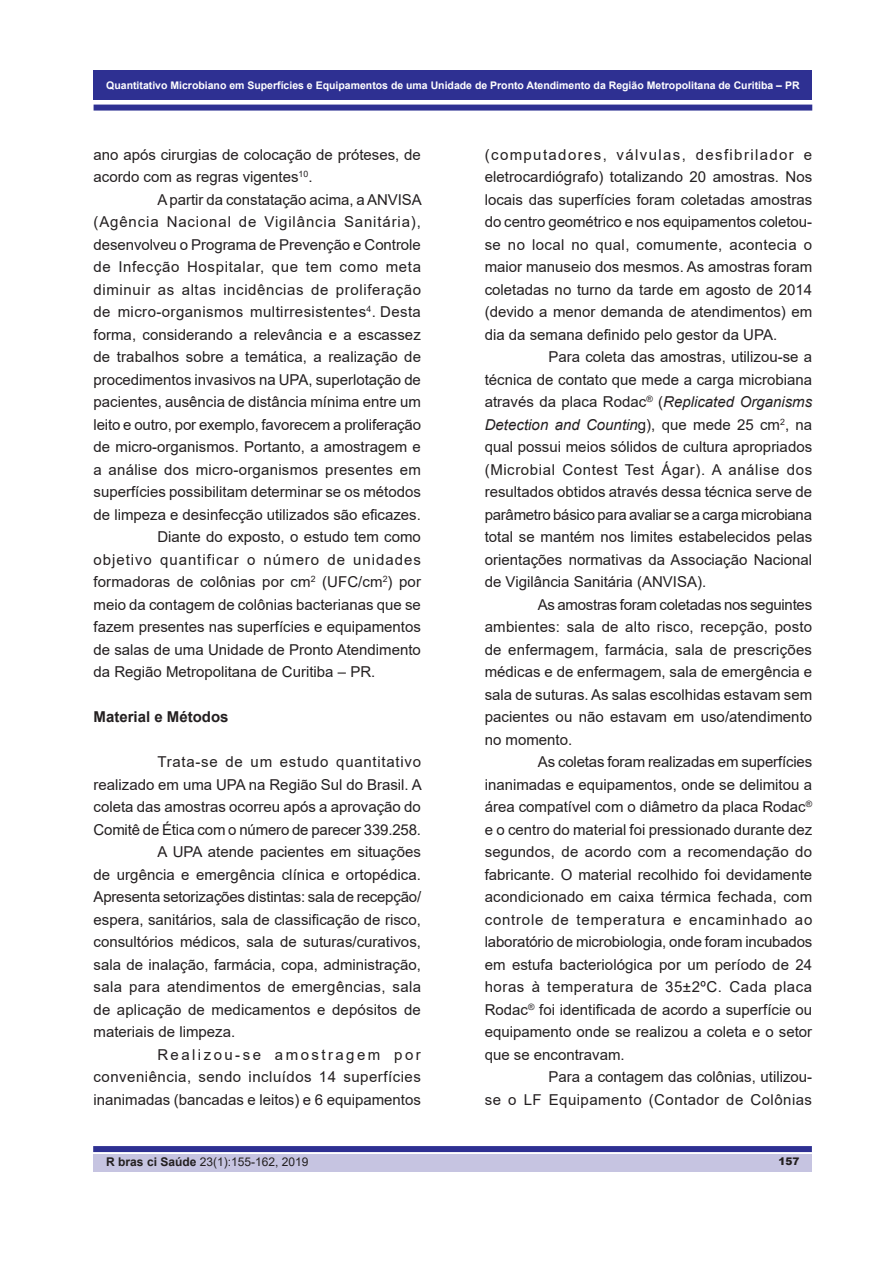
<style>
.page{position:relative;width:893px;height:1263px;background:#fff}
.page>*{position:absolute;margin:0;border:0;box-sizing:border-box;transform-origin:0 0}
.t1{font:15px/22.5px "Arial";color:#231f20;text-align:justify}
.t2{font:15px/22.5px "Arial";letter-spacing:.03em;color:#231f20;text-align:right}
.t3{font:700 15px "Arial";color:#231f20}
.t4{font:12px "Arial";color:#231f20}
.t5{font:700 10.5px "Arial";color:#fff}
.t6{font:900 10.5px "Arial";color:#231f20}
.s1{font-style:italic}
.s2{font-weight:700}
</style>
<div class="page">
<div style="left:94px;top:1154px;width:718px;height:17px;background:#c6c4e1"></div>
<div style="left:94px;top:70px;width:718px;height:29px;background:#2e3092"></div>
<div style="left:94px;top:105px;width:718px;height:6px;background:#2e3092"></div>
<div style="left:93px;top:1146px;width:719px;height:6px;background:#2e3092"></div>
<p class="t5" style="left:106px;top:77px;width:695px">Quantitativo Microbiano em Superfícies e Equipamentos de uma Unidade de Pronto Atendimento da Região Metropolitana de Curitiba – PR</p>
<p class="t1" style="left:94px;top:143px;width:329px">ano após cirurgias de colocação de próteses, de acordo com as regras vigentes<sup>10</sup>.</p>
<p class="t1" style="left:94px;top:188px;width:330px;text-indent:64px">A partir da constatação acima, a ANVISA (Agência Nacional de Vigilância Sanitária), desenvolveu o Programa de Prevenção e Controle de Infecção Hospitalar, que tem como meta diminuir as altas incidências de proliferação de micro-organismos multirresistentes<sup>4</sup>. Desta forma, considerando a relevância e a escassez de trabalhos sobre a temática, a realização de procedimentos invasivos na UPA, superlotação de pacientes, ausência de distância mínima entre um leito e outro, por exemplo, favorecem a proliferação de micro-organismos. Portanto, a amostragem e a análise dos micro-organismos presentes em superfícies possibilitam determinar se os métodos de limpeza e desinfecção utilizados são eficazes.</p>
<p class="t1" style="left:94px;top:526px;width:329px;text-indent:64px">Diante do exposto, o estudo tem como objetivo quantificar o número de unidades formadoras de colônias por cm<sup>2</sup> (UFC/cm<sup>2</sup>) por meio da contagem de colônias bacterianas que se fazem presentes nas superfícies e equipamentos de salas de uma Unidade de Pronto Atendimento da Região Metropolitana de Curitiba – PR.</p>
<p class="t3" style="left:94px;top:706px;width:137px">Material e Métodos</p>
<p class="t1" style="left:94px;top:751px;width:330px;text-indent:64px">Trata-se de um estudo quantitativo realizado em uma UPA na Região Sul do Brasil. A coleta das amostras ocorreu após a aprovação do Comitê de Ética com o número de parecer 339.258.</p>
<p class="t1" style="left:94px;top:841px;width:329px;text-indent:64px">A UPA atende pacientes em situações de urgência e emergência clínica e ortopédica.<br>Apresenta setorizações distintas: sala de recepção/ espera, sanitários, sala de classificação de risco, consultórios médicos, sala de suturas/curativos, sala de inalação, farmácia, copa, administração, sala para atendimentos de emergências, sala de aplicação de medicamentos e depósitos de materiais de limpeza.</p>
<p class="t1" style="left:94px;top:1043px;width:329px;text-indent:64px">Realizou-se amostragem por conveniência, sendo incluídos 14 superfícies inanimadas (bancadas e leitos) e 6 equipamentos</p>
<p class="t1" style="left:485px;top:143px;width:329px">(computadores, válvulas, desfibrilador e eletrocardiógrafo) totalizando 20 amostras. Nos locais das superfícies foram coletadas amostras do centro geométrico e nos equipamentos coletou&shy;se no local no qual, comumente, acontecia o maior manuseio dos mesmos. As amostras foram coletadas no turno da tarde em agosto de 2014 (devido a menor demanda de atendimentos) em dia da semana definido pelo gestor da UPA.</p>
<p class="t1" style="left:485px;top:346px;width:329px;text-indent:64px">Para coleta das amostras, utilizou-se a técnica de contato que mede a carga microbiana através da placa Rodac<sup>®</sup> (<span class="s1">Replicated Organisms Detection and Countin</span>g), que mede 25 cm<sup>2</sup>, na qual possui meios sólidos de cultura apropriados (Microbial Contest Test Ágar). A análise dos resultados obtidos através dessa técnica serve de parâmetro básico para avaliar se a carga microbiana total se mantém nos limites estabelecidos pelas orientações normativas da Associação Nacional de Vigilância Sanitária (ANVISA).</p>
<p class="t1" style="left:485px;top:593px;width:329px;text-indent:53px">As amostras foram coletadas nos seguintes ambientes: sala de alto risco, recepção, posto de enfermagem, farmácia, sala de prescrições médicas e de enfermagem, sala de emergência e sala de suturas. As salas escolhidas estavam sem pacientes ou não estavam em uso/atendimento no momento.</p>
<p class="t1" style="left:485px;top:751px;width:329px;text-indent:53px">As coletas foram realizadas em superfícies inanimadas e equipamentos, onde se delimitou a área compatível com o diâmetro da placa Rodac<sup>® </sup>e o centro do material foi pressionado durante dez segundos, de acordo com a recomendação do fabricante. O material recolhido foi devidamente acondicionado em caixa térmica fechada, com controle de temperatura e encaminhado ao laboratório de microbiologia, onde foram incubados em estufa bacteriológica por um período de 24 horas à temperatura de 35±2ºC. Cada placa Rodac<sup>®</sup> foi identificada de acordo a superfície ou equipamento onde se realizou a coleta e o setor que se encontravam.</p>
<p class="t2" style="left:485px;top:1066px;width:329px">Para a contagem das colônias, utilizou-<br>se o LF Equipamento (Contador de Colônias</p>
<p class="t4" style="left:106px;top:1153px;width:204px"><span class="s2">R bras ci Saúde</span> 23(1):155-162, 2019</p>
<p class="t6" style="left:778px;top:1153px;width:23px">157</p>
</div>
